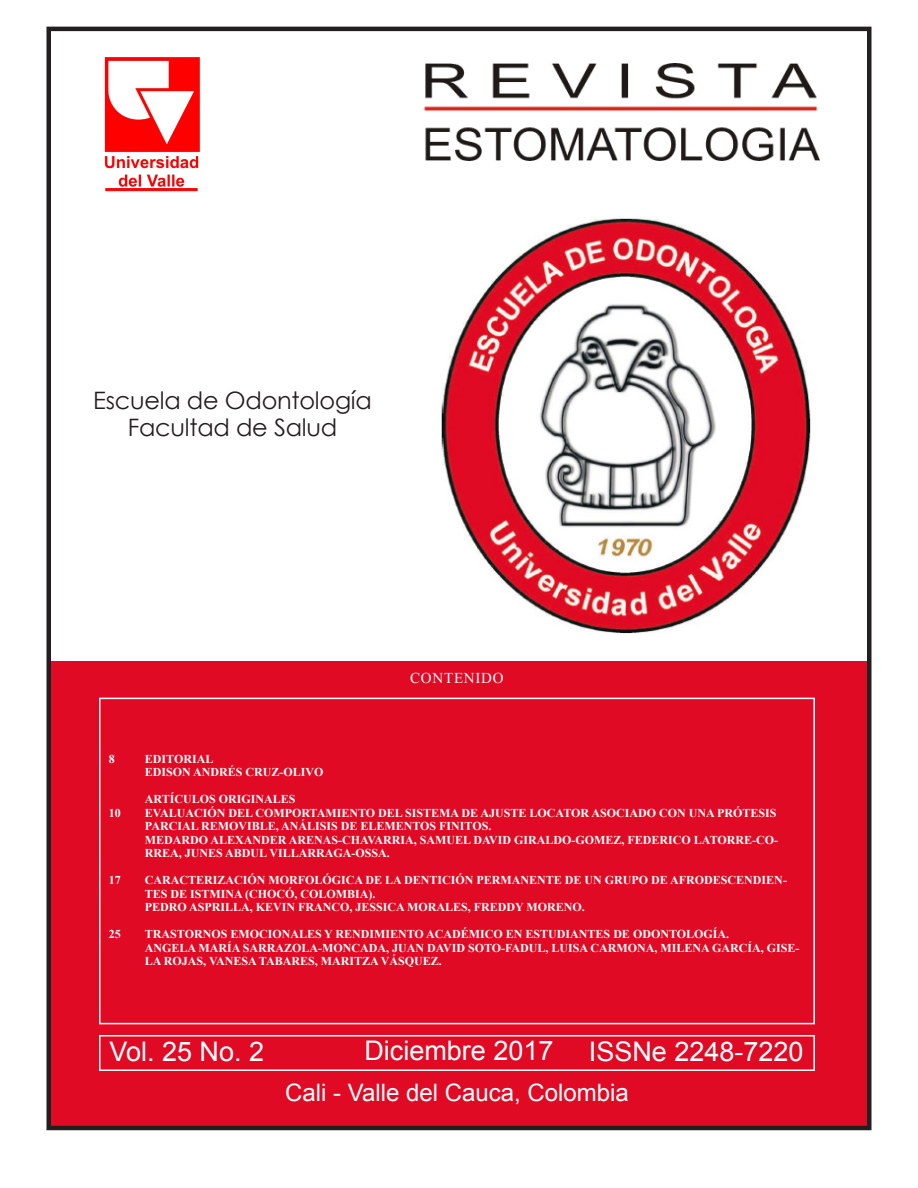
<style>
.page{position:relative;width:918px;height:1188px;background:#fff}
.page>*{position:absolute;margin:0;border:0;box-sizing:border-box;transform-origin:0 0}
.t1{font:27px "Arial";color:#fff}
.t2{font:24px/27px "Century Gothic";letter-spacing:-.01em;color:#231f20;text-align:center}
.t3{font:24px "Arial";color:#fff}
.t4{font:15px "Times New Roman";letter-spacing:.05em;color:#fff}
.t5{font:700 12px/13.5px "Times New Roman";color:#fff}
</style>
<div class="page">
<img style="left:441px;top:218px;width:370px;height:416px">
<div style="left:48px;top:662px;width:822px;height:468px;background:#e00a24"></div>
<div style="left:99px;top:698px;width:716px;height:326px;border:2px solid #fff"></div>
<div style="left:99px;top:1035px;width:716px;height:36px;border:2px solid #fff"></div>
<img style="left:104px;top:58px;width:96px;height:134px">
<img style="left:424px;top:64px;width:396px;height:96px">
<div style="left:46px;top:27px;width:826px;height:1103px;border:4px solid #231f20"></div>
<h2 class="t2" style="left:93px;top:386px;width:280px">Escuela de Odontología<br>Facultad de Salud</h2>
<p class="t4" style="left:410px;top:668px;width:95px">CONTENIDO</p>
<p class="t5" style="left:109px;top:752px;width:7px">8</p>
<p class="t5" style="left:145px;top:752px;width:180px">EDITORIAL<br>EDISON ANDRÉS CRUZ-OLIVO</p>
<p class="t5" style="left:145px;top:792px;width:152px">ARTÍCULOS ORIGINALES</p>
<p class="t5" style="left:109px;top:806px;width:13px">10</p>
<p class="t5" style="left:145px;top:806px;width:635px">EVALUACIÓN DEL COMPORTAMIENTO DEL SISTEMA DE AJUSTE LOCATOR ASOCIADO CON UNA PRÓTESIS PARCIAL REMOVIBLE, ANÁLISIS DE ELEMENTOS FINITOS.<br>MEDARDO ALEXANDER ARENAS-CHAVARRIA, SAMUEL DAVID GIRALDO-GOMEZ, FEDERICO LATORRE-CO-RREA, JUNES ABDUL VILLARRAGA-OSSA.</p>
<p class="t5" style="left:109px;top:873px;width:13px">17</p>
<p class="t5" style="left:145px;top:873px;width:644px">CARACTERIZACIÓN MORFOLÓGICA DE LA DENTICIÓN PERMANENTE DE UN GRUPO DE AFRODESCENDIEN-<br>TES DE ISTMINA (CHOCÓ, COLOMBIA).<br>PEDRO ASPRILLA, KEVIN FRANCO, JESSICA MORALES, FREDDY MORENO.</p>
<p class="t5" style="left:109px;top:927px;width:13px">25</p>
<p class="t5" style="left:145px;top:927px;width:656px">TRASTORNOS EMOCIONALES Y RENDIMIENTO ACADÉMICO EN ESTUDIANTES DE ODONTOLOGÍA.<br>ANGELA MARÍA SARRAZOLA-MONCADA, JUAN DAVID SOTO-FADUL, LUISA CARMONA, MILENA GARCÍA, GISE-<br>LA ROJAS, VANESA TABARES, MARITZA VÁSQUEZ.</p>
<h1 class="t1" style="left:110px;top:1034px;width:156px">Vol. 25 No. 2</h1>
<h1 class="t1" style="left:364px;top:1033px;width:191px">Diciembre 2017</h1>
<h1 class="t1" style="left:589px;top:1034px;width:216px">ISSNe 2248-7220</h1>
<h2 class="t3" style="left:285px;top:1077px;width:345px">Cali - Valle del Cauca, Colombia</h2>
</div>
